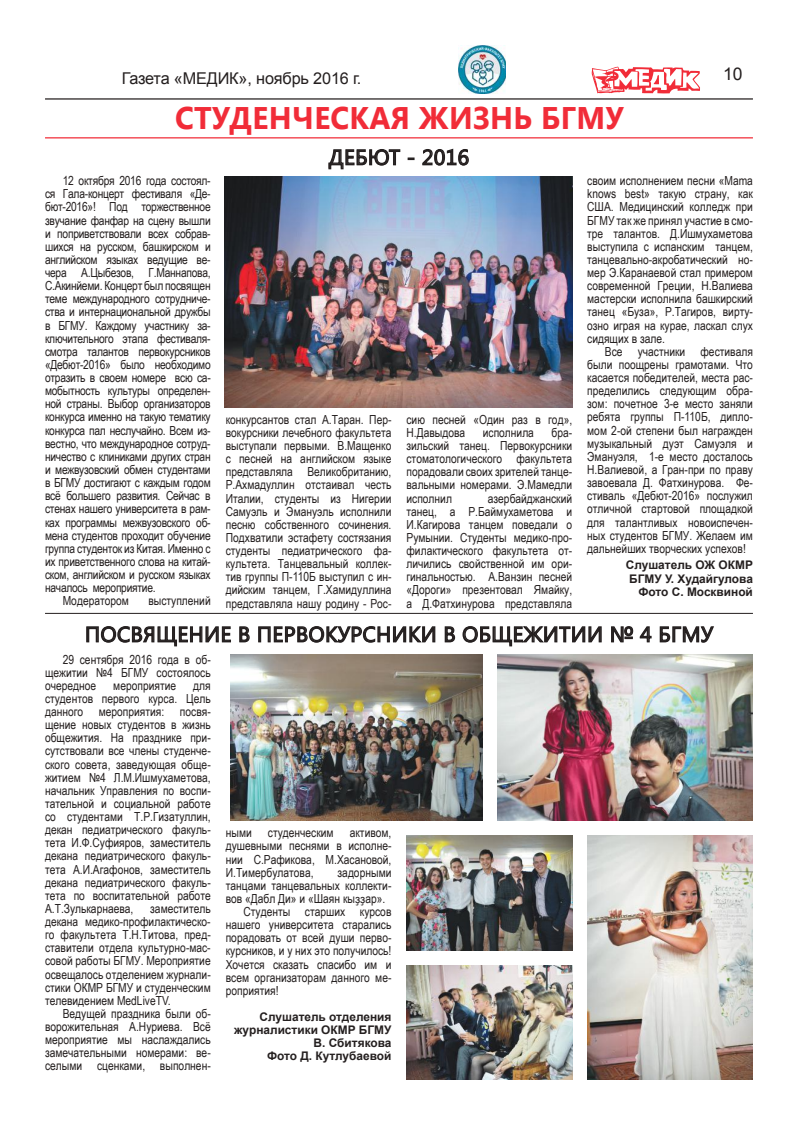
<style>
.page{position:relative;width:798px;height:1134px;background:#fff}
.page>*{position:absolute;margin:0;border:0;box-sizing:border-box;transform-origin:0 0}
.t1{font:700 31.25px "Segoe UI";letter-spacing:.01em;color:#f12c38;scale:.96 1}
.t2{font:21.25px "Segoe UI";letter-spacing:.02em;color:#241f1f}
.t3{font:17.5px "Arial";color:#241f1f}
.t4{font:16.25px "Arial";letter-spacing:-.01em;color:#241f1f}
.t5{font:12.5px/13.1px "Arial Narrow";letter-spacing:-.02em;color:#241f1f;text-align:justify}
.t6{font:12.5px/13.1px "Arial Narrow";color:#241f1f}
.t7{font:700 11.88px/13.1px "Arial";color:#241f1f;text-align:right}
.s1{font-family:"Arial";font-size:11.25px}
</style>
<div class="page">
<svg style="left:591px;top:66px;width:108px;height:28px"></svg>
<hr style="left:45px;top:98px;width:707px;height:2px;background:#241f1f">
<hr style="left:45px;top:137px;width:707px;height:1px;background:#f12c38">
<img style="left:458px;top:46px;width:47px;height:47px">
<svg style="left:328px;top:149px;width:73px;height:21px"></svg>
<svg style="left:407px;top:157px;width:7px;height:3px"></svg>
<svg style="left:422px;top:148px;width:47px;height:18px"></svg>
<hr style="left:45px;top:613px;width:707px;height:1px;background:#241f1f">
<svg style="left:86px;top:626px;width:145px;height:21px"></svg>
<svg style="left:239px;top:626px;width:11px;height:17px"></svg>
<svg style="left:258px;top:626px;width:178px;height:17px"></svg>
<svg style="left:444px;top:626px;width:11px;height:17px"></svg>
<svg style="left:462px;top:626px;width:140px;height:21px"></svg>
<svg style="left:611px;top:626px;width:22px;height:17px"></svg>
<svg style="left:639px;top:626px;width:13px;height:17px"></svg>
<svg style="left:659px;top:626px;width:55px;height:17px"></svg>
<img style="left:225px;top:176px;width:347px;height:232px">
<img style="left:587px;top:835px;width:165px;height:244px">
<img style="left:230px;top:654px;width:252px;height:166px">
<img style="left:497px;top:654px;width:255px;height:166px">
<img style="left:406px;top:835px;width:166px;height:115px">
<img style="left:406px;top:965px;width:166px;height:114px">
<h3 class="t4" style="left:122px;top:67px;width:241px">Газета «МЕДИК», ноябрь 2016 г.</h3>
<h3 class="t3" style="left:722px;top:62px;width:21px">10</h3>
<h1 class="t1" style="left:175px;top:96px;width:469px">СТУДЕНЧЕСКАЯ ЖИЗНЬ БГМУ</h1>
<h2 class="t2" style="left:329px;top:142px;width:142px">ДЕБЮТ - 2016</h2>
<p class="t5" style="left:63px;top:174px;width:149px">12 октября 2016 года состоял-</p>
<p class="t5" style="left:45px;top:187px;width:167px">ся Гала-концерт фестиваля «Де-</p>
<p class="t5" style="left:45px;top:200px;width:167px">бют-2016»! Под торжественное</p>
<p class="t5" style="left:45px;top:213px;width:167px">звучание фанфар на сцену вышли</p>
<p class="t5" style="left:45px;top:226px;width:167px">и поприветствовали всех собрав-</p>
<p class="t5" style="left:45px;top:239px;width:167px">шихся на русском, башкирском и</p>
<p class="t5" style="left:45px;top:253px;width:167px">английском языках ведущие ве-</p>
<p class="t5" style="left:45px;top:266px;width:167px">чера А.Цыбезов, Г.Маннапова,</p>
<p class="t5" style="left:45px;top:279px;width:167px">С.Акинйеми. Концерт был посвящен</p>
<p class="t5" style="left:45px;top:292px;width:167px">теме международного сотрудниче-</p>
<p class="t5" style="left:45px;top:305px;width:167px">ства и интернациональной дружбы</p>
<p class="t5" style="left:45px;top:318px;width:167px">в БГМУ. Каждому участнику за-</p>
<p class="t5" style="left:45px;top:331px;width:167px">ключительного этапа фестиваля-</p>
<p class="t5" style="left:45px;top:344px;width:167px">смотра талантов первокурсников</p>
<p class="t5" style="left:45px;top:358px;width:167px">«Дебют-2016» было необходимо</p>
<p class="t5" style="left:45px;top:371px;width:167px">отразить в своем номере всю са-</p>
<p class="t5" style="left:45px;top:384px;width:167px">мобытность культуры определен-</p>
<p class="t5" style="left:45px;top:397px;width:167px">ной страны. Выбор организаторов</p>
<p class="t5" style="left:45px;top:410px;width:167px">конкурса именно на такую тематику</p>
<p class="t5" style="left:45px;top:423px;width:167px">конкурса пал неслучайно. Всем из-</p>
<p class="t5" style="left:45px;top:436px;width:167px">вестно, что международное сотруд-</p>
<p class="t5" style="left:45px;top:449px;width:167px">ничество с клиниками других стран</p>
<p class="t5" style="left:45px;top:463px;width:167px">и межвузовский обмен студентами</p>
<p class="t5" style="left:45px;top:476px;width:167px">в БГМУ достигают с каждым годом</p>
<p class="t5" style="left:45px;top:489px;width:167px">всё большего развития. Сейчас в</p>
<p class="t5" style="left:45px;top:502px;width:167px">стенах нашего университета в рам-</p>
<p class="t5" style="left:45px;top:515px;width:167px">ках программы межвузовского об-</p>
<p class="t5" style="left:45px;top:528px;width:167px">мена студентов проходит обучение</p>
<p class="t5" style="left:45px;top:541px;width:167px">группа студенток из Китая. Именно с</p>
<p class="t5" style="left:45px;top:554px;width:167px">их приветственного слова на китай-</p>
<p class="t5" style="left:45px;top:568px;width:167px">ском, английском и русском языках</p>
<p class="t5" style="left:45px;top:581px;width:112px">началось мероприятие.</p>
<p class="t6" style="left:63px;top:594px;width:68px">Модератором</p>
<p class="t6" style="left:148px;top:594px;width:64px">выступлений</p>
<p class="t5" style="left:587px;top:174px;width:167px">своим исполнением песни «Mama knows best» такую страну, как США. Медицинский колледж при БГМУ так же принял участие в смо&shy;тре талантов. Д.Ишмухаметова выступила с испанским танцем, танцевально-акробатический но&shy;мер Э.Каранаевой стал примером современной Греции, Н.Валиева мастерски исполнила башкирский танец «Буза», Р.Тагиров, вирту&shy;озно играя на курае, ласкал слух сидящих в зале.</p>
<p class="t5" style="left:587px;top:344px;width:167px;text-indent:18px">Все участники фестиваля были поощрены грамотами. Что касается победителей, места рас&shy;пределились следующим обра&shy;зом: почетное 3-е место заняли ребята группы П-110Б, дипло&shy;мом 2-ой степени был награжден музыкальный дуэт Самуэля и Эмануэля, 1-е место досталось Н.Валиевой, а Гран-при по праву завоевала Д. Фатхинурова. Фе&shy;стиваль «Дебют-2016» послужил отличной стартовой площадкой для талантливых новоиспечен&shy;ных студентов БГМУ. Желаем им дальнейших творческих успехов!</p>
<p class="t7" style="left:625px;top:559px;width:129px">Слушатель ОЖ ОКМР<br>БГМУ У. Худайгулова<br>Фото С. Москвиной</p>
<p class="t5" style="left:226px;top:412px;width:167px">конкурсантов стал А.Таран. Пер&shy;вокурсники лечебного факультета выступали первыми. В.Мащенко с песней на английском языке представляла Великобританию, Р.Ахмадуллин отстаивал честь Италии, студенты из Нигерии Самуэль и Эмануэль исполнили песню собственного сочинения.<br>Подхватили эстафету состязания студенты педиатрического фа&shy;культета. Танцевальный коллек&shy;тив группы П-110Б выступил с ин&shy;дийским танцем, Г.Хамидуллина представляла нашу родину - Рос-</p>
<p class="t6" style="left:406px;top:412px;width:167px">сию песней «Один раз в год»,<br>Н.Давыдова</p>
<p class="t5" style="left:406px;top:425px;width:167px;text-indent:145px">бра&shy;зильский танец. Первокурсники стоматологического факультета порадовали своих зрителей танце&shy;вальными номерами. Э.Мамедли исполнил</p>
<p class="t6" style="left:482px;top:425px;width:53px">исполнила</p>
<p class="t5" style="left:406px;top:491px;width:167px;text-indent:81px">азербайджанский танец, а Р.Баймухаметова и И.Кагирова танцем поведали о Румынии. Студенты медико-про&shy;филактического факультета от&shy;личились свойственной им ори&shy;гинальностью. А.Ванзин песней «Дороги» презентовал Ямайку, а Д.Фатхинурова представляла</p>
<h2 class="t2" style="left:85px;top:619px;width:629px">ПОСВЯЩЕНИЕ В ПЕРВОКУРСНИКИ В ОБЩЕЖИТИИ № 4 БГМУ</h2>
<p class="t5" style="left:45px;top:652px;width:167px;text-indent:18px">29 сентября 2016 года в об&shy;щежитии №4 БГМУ состоялось очередное</p>
<p class="t6" style="left:113px;top:678px;width:64px">мероприятие</p>
<p class="t5" style="left:45px;top:678px;width:167px;text-indent:148px">для студентов первого курса. Цель данного мероприятия: посвя&shy;щение новых студентов в жизнь общежития. На празднике при&shy;сутствовали все члены студенче&shy;ского совета, заведующая обще&shy;житием №4 Л.М.Ишмухаметова, начальник Управления по воспи&shy;тательной и социальной работе со студентами Т.Р.Гизатуллин, декан педиатрического факуль&shy;тета И.Ф.Суфияров, заместитель декана педиатрического факуль&shy;тета А.И.Агафонов, заместитель декана педиатрического факуль&shy;тета по воспитательной работе А.Т.Зулькарнаева,</p>
<p class="t5" style="left:45px;top:901px;width:167px;text-indent:105px">заместитель декана медико-профилактическо&shy;го факультета Т.Н.Титова, пред&shy;ставители отдела культурно-мас&shy;совой работы БГМУ. Мероприятие освещалось отделением журнали&shy;стики ОКМР БГМУ и студенческим телевидением MedLiveTV.</p>
<p class="t5" style="left:45px;top:1006px;width:167px;text-indent:18px">Ведущей праздника были об&shy;ворожительная А.Нуриева. Всё мероприятие мы наслаждались замечательными номерами: ве&shy;селыми сценками, выполнен-</p>
<p class="t5" style="left:226px;top:826px;width:167px;text-indent:124px">активом, душевными песнями в исполне&shy;нии С.Рафикова, М.Хасановой, И.Тимербулатова,</p>
<p class="t5" style="left:226px;top:826px;width:28px">ными</p>
<p class="t6" style="left:268px;top:826px;width:67px">студенческим</p>
<p class="t6" style="left:337px;top:865px;width:55px">задорными</p>
<p class="t6" style="left:226px;top:878px;width:167px">танцами танцевальных коллекти-</p>
<p class="t6" style="left:226px;top:891px;width:161px">вов «Дабл Ди» и «Шаян кы<span class="s1">ҙҙ</span>ар».</p>
<p class="t6" style="left:243px;top:904px;width:149px">Студенты старших курсов</p>
<p class="t6" style="left:226px;top:918px;width:167px">нашего университета старались</p>
<p class="t6" style="left:226px;top:931px;width:167px">порадовать от всей души перво-</p>
<p class="t6" style="left:226px;top:944px;width:167px">курсников, и у них это получилось!</p>
<p class="t6" style="left:226px;top:957px;width:167px">Хочется сказать спасибо им и</p>
<p class="t6" style="left:226px;top:970px;width:167px">всем организаторам данного ме-</p>
<p class="t6" style="left:226px;top:983px;width:54px">роприятия!</p>
<p class="t7" style="left:234px;top:1011px;width:159px">Слушатель отделения журналистики ОКМР БГМУ<br>В. Сбитякова<br>Фото Д. Кутлубаевой</p>
</div>
